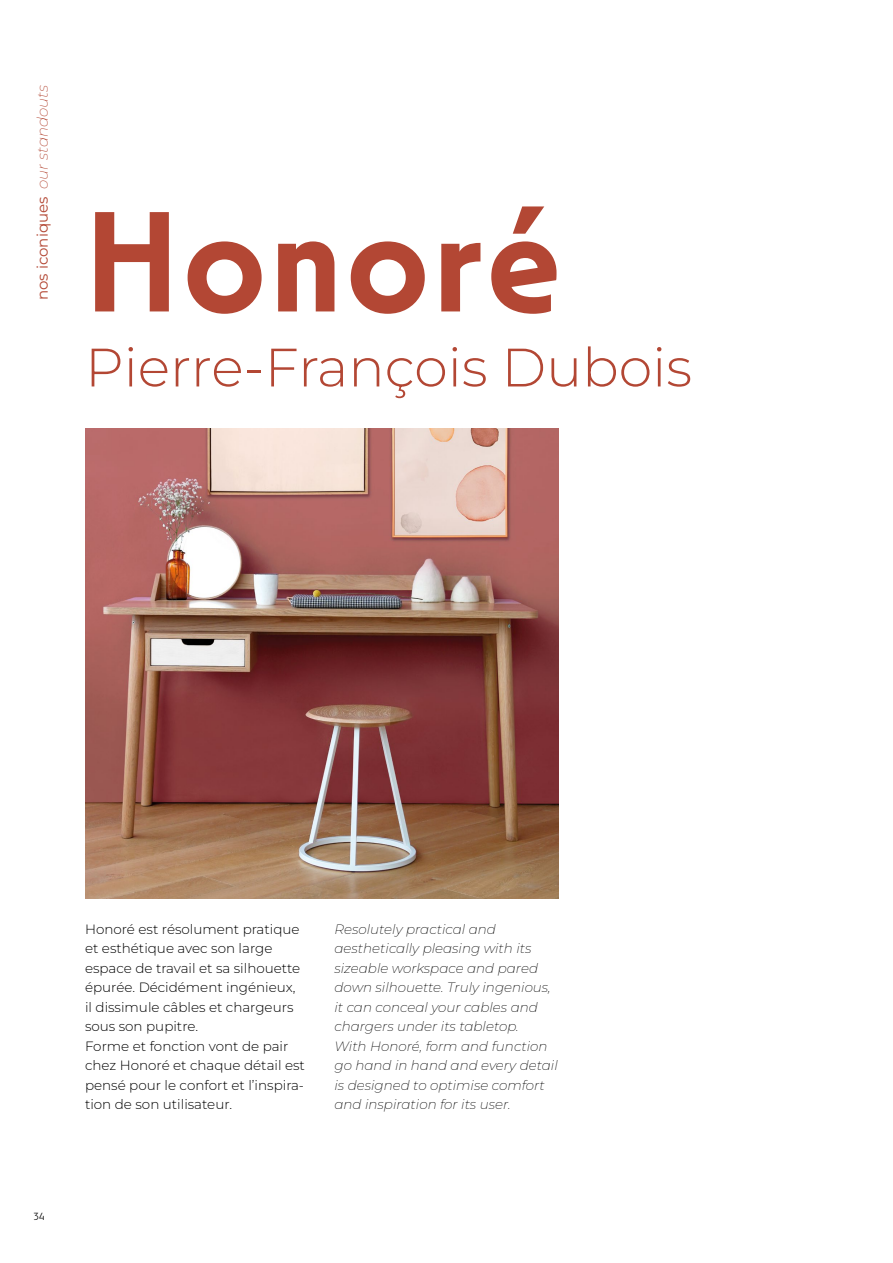
<style>
.page{position:relative;width:893px;height:1263px;background:#fff}
.page>*{position:absolute;margin:0;border:0;box-sizing:border-box;transform-origin:0 0}
.t1{font:600 144px "Mendl Sans Dusk";letter-spacing:.03em;color:#b34734}
.t2{font:300 54px "Montserrat";color:#b34734}
.t3{font:15px "Montserrat";color:#b34734}
.t4{font:italic 200 13.5px/19.5px "Montserrat";color:#000}
.t5{font:300 13.5px/19.5px "Montserrat";color:#000}
.t6{font:300 10.5px "Mendl Sans Dusk";color:#000}
.s1{font-weight:200;font-style:italic}
</style>
<div class="page">
<img style="left:85px;top:428px;width:473px;height:470px">
<p class="t3" style="left:33px;top:300px;width:217px;rotate:-90deg">nos iconiques <span class="s1">our standouts</span></p>
<h1 class="t1" style="left:85px;top:172px;width:476px">Honoré</h1>
<h2 class="t2" style="left:85px;top:331px;width:608px">Pierre-François Dubois</h2>
<p class="t6" style="left:33px;top:1210px;width:13px">34</p>
<p class="t5" style="left:85px;top:919px;width:221px">Honoré est résolument pratique et esthétique avec son large espace de travail et sa silhouette épurée. Décidément ingénieux, il dissimule câbles et chargeurs sous son pupitre.<br>Forme et fonction vont de pair chez Honoré et chaque détail est pensé pour le confort et l’inspira&shy;tion de son utilisateur.</p>
<p class="t4" style="left:334px;top:919px;width:225px">Resolutely practical and aesthetically pleasing with its sizeable workspace and pared down silhouette. Truly ingenious, it can conceal your cables and chargers under its tabletop.<br>With Honoré, form and function go hand in hand and every detail is designed to optimise comfort and inspiration for its user.</p>
</div>
